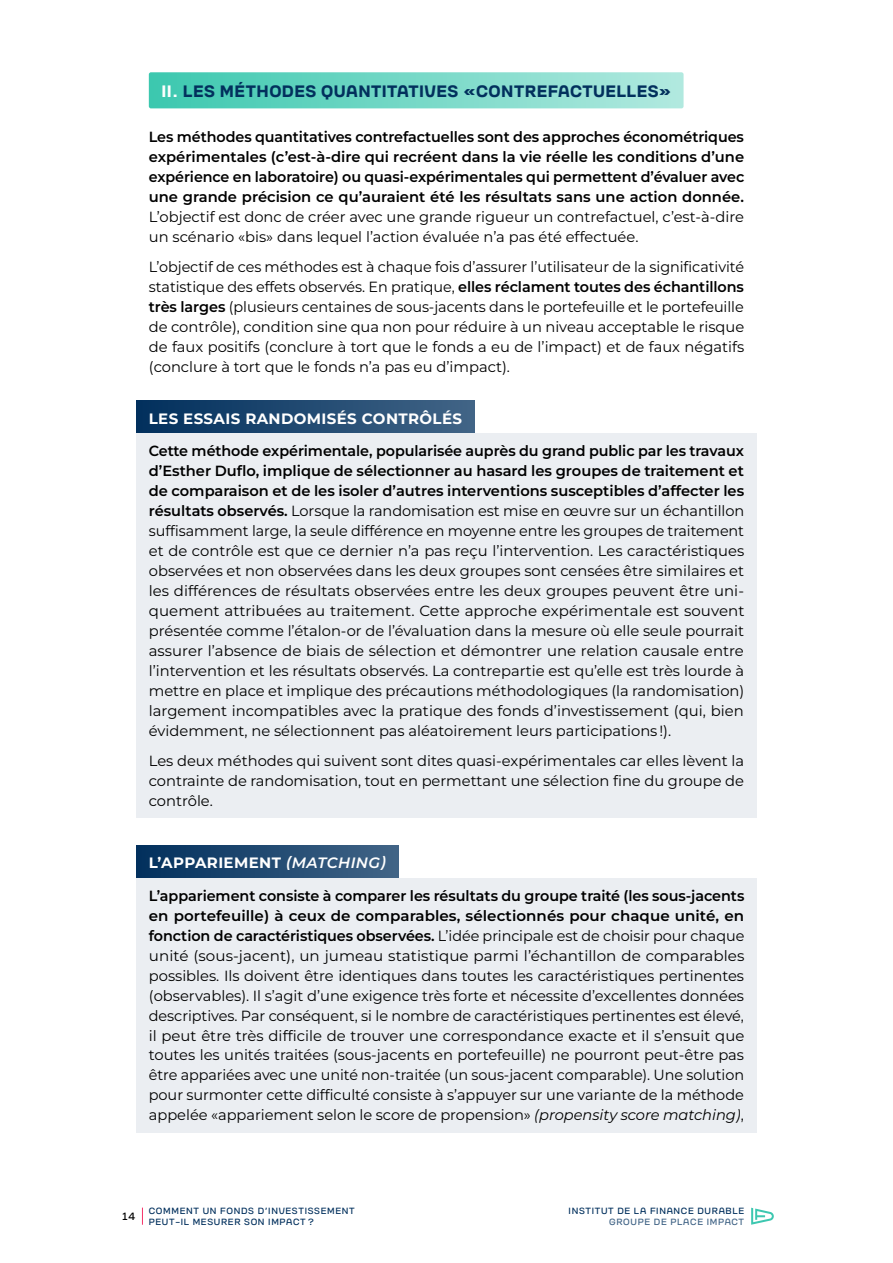
<style>
.page{position:relative;width:893px;height:1263px;background:#fff}
.page>*{position:absolute;margin:0;border:0;box-sizing:border-box;transform-origin:0 0}
.t1{font:700 16.5px "Toroka";letter-spacing:.025em;color:#02305d}
.t2{font:700 15px "Montserrat";letter-spacing:.025em;color:#fff}
.t3{font:14.7px/20px "Montserrat";color:#000;text-align:justify}
.t4{font:600 14.7px/20px "Montserrat";color:#000;text-align:justify}
.t5{font:10.5px "Toroka";color:#000}
.t6{font:9px/10.8px "Toroka";letter-spacing:.075em;color:#02305d}
.t7{font:9px "Toroka";letter-spacing:.075em;color:#416486}
.s1{color:#fff}
.s2{font-weight:600}
.s3{font-weight:600;font-style:italic}
.s4{font-style:italic}
</style>
<div class="page">
<svg style="left:751px;top:1208px;width:23px;height:17px"></svg>
<svg style="left:142px;top:1207px;width:1px;height:18px"></svg>
<svg style="left:149px;top:72px;width:535px;height:36px;background:#78d8c7"></svg>
<div style="left:136px;top:400px;width:338px;height:40px;background:linear-gradient(to right,#01305d,#416486)"></div>
<div style="left:136px;top:433px;width:621px;height:315px;background:#ebeef2"></div>
<div style="left:136px;top:743px;width:621px;height:75px;background:#ebeef2"></div>
<div style="left:136px;top:845px;width:262px;height:40px;background:linear-gradient(to right,#01305d,#416486)"></div>
<div style="left:136px;top:878px;width:621px;height:254px;background:#ebeef2"></div>
<p class="t1" style="left:162px;top:78px;width:511px"><span class="s1">II.</span> LES MÉTHODES QUANTITATIVES «CONTREFACTUELLES»</p>
<p class="t4" style="left:149px;top:126px;width:597px">Les méthodes quantitatives contrefactuelles sont des approches économétriques expérimentales (c’est-à-dire qui recréent dans la vie réelle les conditions d’une expérience en laboratoire) ou quasi-expérimentales qui permettent d’évaluer avec une grande précision ce qu’auraient été les résultats sans une action donnée.</p>
<p class="t3" style="left:149px;top:206px;width:597px">L’objectif est donc de créer avec une grande rigueur un contrefactuel, c’est-à-dire un scénario «bis» dans lequel l’action évaluée n’a pas été effectuée.</p>
<p class="t3" style="left:149px;top:257px;width:597px">L’objectif de ces méthodes est à chaque fois d’assurer l’utilisateur de la significativité statistique des effets observés. En pratique, <span class="s2">elles réclament toutes des échantillons très larges</span> (plusieurs centaines de sous-jacents dans le portefeuille et le portefeuille de contrôle), condition sine qua non pour réduire à un niveau acceptable le risque de faux positifs (conclure à tort que le fonds a eu de l’impact) et de faux négatifs (conclure à tort que le fonds n’a pas eu d’impact).</p>
<p class="t2" style="left:149px;top:408px;width:315px">LES ESSAIS RANDOMISÉS CONTRÔLÉS</p>
<p class="t3" style="left:149px;top:441px;width:597px"><span class="s2">Cette méthode expérimentale, popularisée auprès du grand public par les travaux d’Esther Duflo, implique de sélectionner au hasard les groupes de traitement et de comparaison et de les isoler d’autres interventions susceptibles d’affecter les résultats observés.</span> Lorsque la randomisation est mise en œuvre sur un échantillon suffisamment large, la seule différence en moyenne entre les groupes de traitement et de contrôle est que ce dernier n’a pas reçu l’intervention. Les caractéristiques observées et non observées dans les deux groupes sont censées être similaires et les différences de résultats observées entre les deux groupes peuvent être uni&shy;quement attribuées au traitement. Cette approche expérimentale est souvent présentée comme l’étalon-or de l’évaluation dans la mesure où elle seule pourrait assurer l’absence de biais de sélection et démontrer une relation causale entre l’intervention et les résultats observés. La contrepartie est qu’elle est très lourde à mettre en place et implique des précautions méthodologiques (la randomisation) largement incompatibles avec la pratique des fonds d’investissement (qui, bien évidemment, ne sélectionnent pas aléatoirement leurs participations !).</p>
<p class="t3" style="left:149px;top:751px;width:597px">Les deux méthodes qui suivent sont dites quasi-expérimentales car elles lèvent la contrainte de randomisation, tout en permettant une sélection fine du groupe de contrôle.</p>
<p class="t2" style="left:149px;top:853px;width:239px">L’APPARIEMENT <span class="s3">(MATCHING)</span></p>
<p class="t3" style="left:149px;top:885px;width:597px"><span class="s2">L’appariement consiste à comparer les résultats du groupe traité (les sous-jacents en portefeuille) à ceux de comparables, sélectionnés pour chaque unité, en fonction de caractéristiques observées.</span> L’idée principale est de choisir pour chaque unité (sous-jacent), un jumeau statistique parmi l’échantillon de comparables possibles. Ils doivent être identiques dans toutes les caractéristiques pertinentes (observables). Il s’agit d’une exigence très forte et nécessite d’excellentes données descriptives. Par conséquent, si le nombre de caractéristiques pertinentes est élevé, il peut être très difficile de trouver une correspondance exacte et il s’ensuit que toutes les unités traitées (sous-jacents en portefeuille) ne pourront peut-être pas être appariées avec une unité non-traitée (un sous-jacent comparable). Une solution pour surmonter cette difficulté consiste à s’appuyer sur une variante de la méthode appelée «appariement selon le score de propension» <span class="s4">(propensity score matching)</span>,</p>
<p class="t5" style="left:122px;top:1208px;width:14px">14</p>
<p class="t6" style="left:149px;top:1204px;width:207px">COMMENT UN FONDS D’INVESTISSEMENT<br>PEUT-IL MESURER SON IMPACT ?</p>
<p class="t6" style="left:569px;top:1204px;width:177px">INSTITUT DE LA FINANCE DURABLE</p>
<p class="t7" style="left:609px;top:1215px;width:137px">GROUPE DE PLACE IMPACT</p>
</div>
